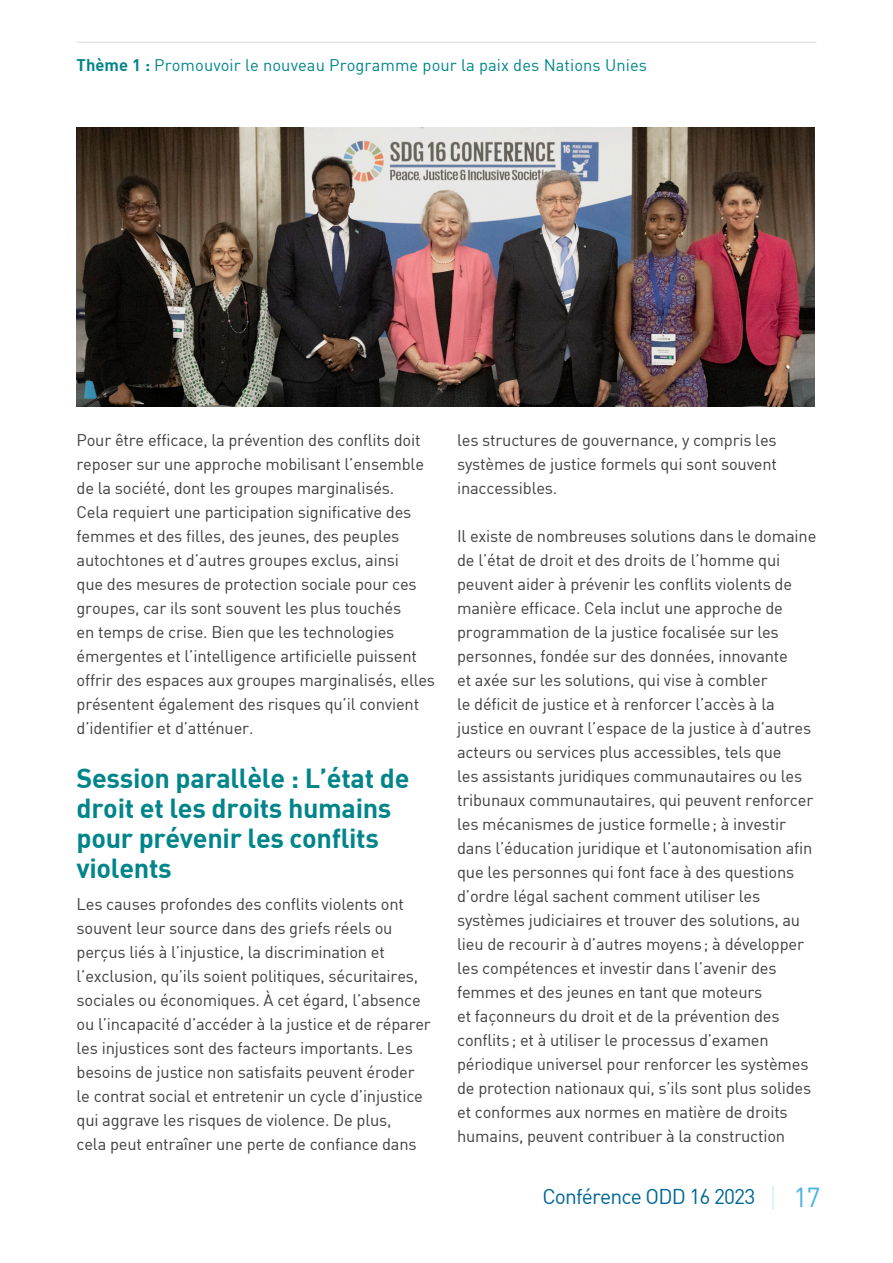
<style>
.page{position:relative;width:893px;height:1263px;background:#fff}
.page>*{position:absolute;margin:0;border:0;box-sizing:border-box;transform-origin:0 0}
.t1{font:27px/30px "DIN Bold";letter-spacing:-.01em;color:#00858a}
.t2{font:21px "DIN";letter-spacing:-.04em;color:#016694}
.Body_Text{font:16.5px/24px "DIN";letter-spacing:-.01em;color:#3e3e3f}
.t3{font:16.5px "DIN";letter-spacing:.005em;color:#00858a}
.s1{font-family:"DIN Bold"}
.s2{font-size:27px;color:#dfeffa}
.s3{font-size:27px;color:#4cb4e5}
</style>
<div class="page">
<hr style="left:77px;top:42px;width:739px;height:1px;background:#d8d8d8">
<img style="left:77px;top:128px;width:738px;height:278px">
<p class="t3" style="left:77px;top:54px;width:572px"><span class="s1">Thème 1 :</span> Promouvoir le nouveau Programme pour la paix des Nations Unies</p>
<p class="Body_Text" style="left:77px;top:427px;width:360px">Pour être efficace, la prévention des conflits doit reposer sur une approche mobilisant l’ensemble de la société, dont les groupes marginalisés.<br>Cela requiert une participation significative des femmes et des filles, des jeunes, des peuples autochtones et d’autres groupes exclus, ainsi<br>que des mesures de protection sociale pour ces groupes, car ils sont souvent les plus touchés<br>en temps de crise. Bien que les technologies émergentes et l’intelligence artificielle puissent offrir des espaces aux groupes marginalisés, elles présentent également des risques qu’il convient d’identifier et d’atténuer.</p>
<h2 class="t1" style="left:77px;top:762px;width:334px">Session parallèle : L’état de droit et les droits humains pour prévenir les conflits violents</h2>
<p class="Body_Text" style="left:77px;top:892px;width:356px">Les causes profondes des conflits violents ont souvent leur source dans des griefs réels ou perçus liés à l’injustice, la discrimination et l’exclusion, qu’ils soient politiques, sécuritaires, sociales ou économiques. À cet égard, l’absence ou l’incapacité d’accéder à la justice et de réparer les injustices sont des facteurs importants. Les besoins de justice non satisfaits peuvent éroder le contrat social et entretenir un cycle d’injustice qui aggrave les risques de violence. De plus,<br>cela peut entraîner une perte de confiance dans</p>
<p class="Body_Text" style="left:457px;top:427px;width:321px;text-align:justify">les structures de gouvernance, y compris les systèmes de justice formels qui sont souvent inaccessibles.</p>
<p class="Body_Text" style="left:457px;top:523px;width:361px">Il existe de nombreuses solutions dans le domaine de l’état de droit et des droits de l’homme qui peuvent aider à prévenir les conflits violents de manière efficace. Cela inclut une approche de programmation de la justice focalisée sur les personnes, fondée sur des données, innovante<br>et axée sur les solutions, qui vise à combler<br>le déficit de justice et à renforcer l’accès à la justice en ouvrant l’espace de la justice à d’autres acteurs ou services plus accessibles, tels que<br>les assistants juridiques communautaires ou les tribunaux communautaires, qui peuvent renforcer les mécanismes de justice formelle; à investir dans l’éducation juridique et l’autonomisation afin que les personnes qui font face à des questions d’ordre légal sachent comment utiliser les systèmes judiciaires et trouver des solutions, au lieu de recourir à d’autres moyens; à développer les compétences et investir dans l’avenir des femmes et des jeunes en tant que moteurs<br>et façonneurs du droit et de la prévention des conflits; et à utiliser le processus d’examen périodique universel pour renforcer les systèmes de protection nationaux qui, s’ils sont plus solides et conformes aux normes en matière de droits humains, peuvent contribuer à la construction</p>
<p class="t2" style="left:542px;top:1184px;width:280px">Conférence ODD 16 2023 <span class="s2">|</span> <span class="s3">17</span></p>
</div>
